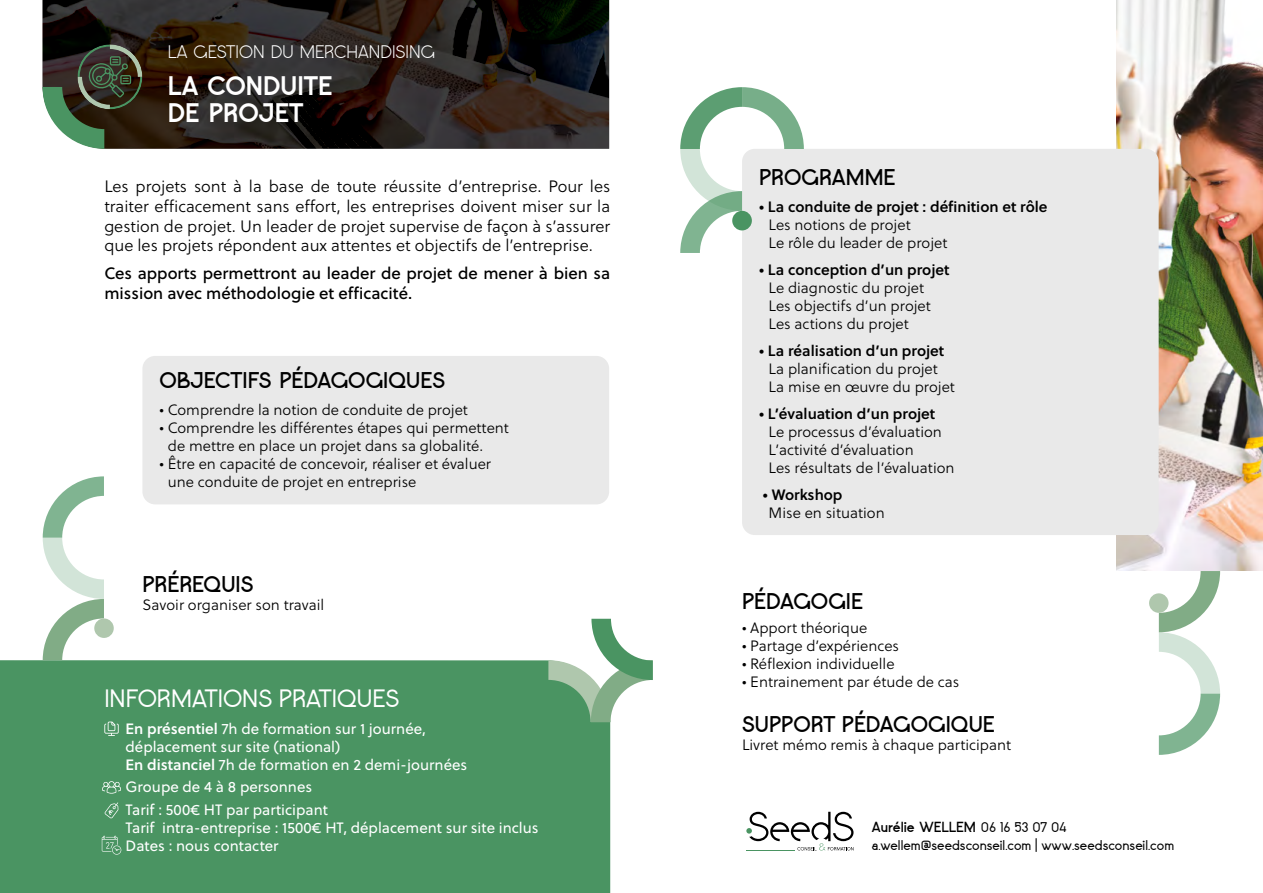
<style>
.page{position:relative;width:1263px;height:893px;background:#fff}
.page>*{position:absolute;margin:0;border:0;box-sizing:border-box;transform-origin:0 0}
.t1{font:24px "Caligula";color:#fff}
.t2{font:700 24px/27px "Caligula";color:#fff}
.t3{font:500 21px "Caligula";color:#000}
.t4{font:300 18px "Caligula";color:#fff}
.t5{font:16.5px/19.8px "Soleil Lt";color:#000;text-align:justify}
.t6{font:16.5px/19.8px "Soleil Bk";color:#000}
.t7{font:15px/18px "Soleil Lt";color:#000}
.t8{font:15px/18px "Soleil";color:#fff}
.t9{font:15px "Soleil Sb";color:#000}
.t10{font:13.5px/18.5px "Caligula";color:#000}
.s1{font-family:"Soleil Sb"}
.s2{font-weight:500}
</style>
<div class="page">
<img style="left:1116px;top:0;width:147px;height:570px">
<div style="left:0;top:660px;width:610px;height:233px;background:#4a9462"></div>
<div style="left:142px;top:356px;width:467px;height:148px;background:#e9e9e9;border-radius:13px"></div>
<div style="left:742px;top:149px;width:417px;height:386px;background:#e9e9e9;border-radius:13px"></div>
<img style="left:43px;top:0;width:566px;height:149px">
<svg style="left:43px;top:44px;width:99px;height:105px;background:#474f3d"></svg>
<svg style="left:43px;top:476px;width:61px;height:184px"></svg>
<div style="left:94px;top:618px;width:20px;height:20px;background:#afc7ad;border-radius:50%"></div>
<svg style="left:105px;top:802px;width:13px;height:17px"></svg>
<svg style="left:102px;top:781px;width:19px;height:13px"></svg>
<svg style="left:104px;top:722px;width:15px;height:14px"></svg>
<svg style="left:102px;top:836px;width:19px;height:19px"></svg>
<hr style="left:746px;top:850px;width:49px;height:1px;background:#4a9462">
<svg style="left:746px;top:812px;width:107px;height:38px"></svg>
<svg style="left:680px;top:87px;width:124px;height:166px"></svg>
<svg style="left:1159px;top:571px;width:61px;height:184px"></svg>
<div style="left:1149px;top:593px;width:20px;height:20px;background:#afc7ad;border-radius:50%"></div>
<svg style="left:548px;top:619px;width:105px;height:103px"></svg>
<p class="t4" style="left:168px;top:40px;width:268px">LA GESTION DU MERCHANDISING</p>
<h1 class="t2" style="left:168px;top:72px;width:166px">LA CONDUITE<br>DE PROJET</h1>
<p class="t5" style="left:104px;top:176px;width:507px">Les projets sont à la base de toute réussite d’entreprise. Pour les traiter efficacement sans effort, les entreprises doivent miser sur la gestion de projet. Un leader de projet supervise de façon à s’assurer que les projets répondent aux attentes et objectifs de l’entreprise.</p>
<p class="t6" style="left:104px;top:262px;width:507px">Ces apports permettront au leader de projet de mener à bien sa mission avec méthodologie et efficacité.</p>
<h2 class="t3" style="left:159px;top:367px;width:287px">OBJECTIFS PÉDAGOGIQUES</h2>
<p class="t7" style="left:159px;top:401px;width:310px">• Comprendre la notion de conduite de projet</p>
<p class="t7" style="left:168px;top:419px;width:343px;text-indent:-9px">• Comprendre les différentes étapes qui permettent de mettre en place un projet dans sa globalité.</p>
<p class="t7" style="left:168px;top:455px;width:325px;text-indent:-9px">• Être en capacité de concevoir, réaliser et évaluer une conduite de projet en entreprise</p>
<h2 class="t3" style="left:759px;top:163px;width:138px">PROGRAMME</h2>
<p class="t9" style="left:759px;top:195px;width:290px">• La conduite de projet : définition et rôle</p>
<p class="t7" style="left:769px;top:216px;width:180px">Les notions de projet<br>Le rôle du leader de projet</p>
<p class="t9" style="left:759px;top:258px;width:192px">• La conception d’un projet</p>
<p class="t7" style="left:769px;top:279px;width:164px">Le diagnostic du projet<br>Les objectifs d’un projet<br>Les actions du projet</p>
<p class="t9" style="left:759px;top:339px;width:187px">• La réalisation d’un projet</p>
<p class="t7" style="left:769px;top:360px;width:188px">La planification du projet<br>La mise en œuvre du projet</p>
<p class="t9" style="left:759px;top:402px;width:178px">• L’évaluation d’un projet</p>
<p class="t7" style="left:769px;top:423px;width:187px">Le processus d’évaluation<br>L’activité d’évaluation<br>Les résultats de l’évaluation</p>
<p class="t9" style="left:763px;top:483px;width:81px">• Workshop</p>
<p class="t7" style="left:769px;top:504px;width:118px">Mise en situation</p>
<h2 class="t3" style="left:142px;top:571px;width:113px">PRÉREQUIS</h2>
<p class="t7" style="left:142px;top:596px;width:183px">Savoir organiser son travail</p>
<h2 class="t3" style="left:742px;top:587px;width:122px">PÉDAGOGIE</h2>
<p class="t7" style="left:742px;top:618px;width:127px">• Apport théorique</p>
<p class="t7" style="left:742px;top:636px;width:159px">• Partage d’expériences</p>
<p class="t7" style="left:742px;top:654px;width:154px">• Réflexion individuelle</p>
<p class="t7" style="left:742px;top:672px;width:219px">• Entrainement par étude de cas</p>
<h2 class="t3" style="left:742px;top:710px;width:254px">SUPPORT PÉDAGOGIQUE</h2>
<p class="t7" style="left:742px;top:735px;width:271px">Livret mémo remis à chaque participant</p>
<h1 class="t1" style="left:104px;top:683px;width:297px">INFORMATIONS PRATIQUES</h1>
<p class="t8" style="left:126px;top:719px;width:343px"><span class="s1">En présentiel</span> 7h de formation sur 1 journée, déplacement sur site (national)<br><span class="s1">En distanciel</span> 7h de formation en 2 demi-journées</p>
<p class="t8" style="left:126px;top:775px;width:204px;line-height:22.5px">Groupe de 4 à 8 personnes<br>Tarif : 500€ HT par participant</p>
<p class="t8" style="left:126px;top:818px;width:415px">Tarif intra-entreprise : 1500€ HT, déplacement sur site inclus<br>Dates : nous contacter</p>
<p class="t10" style="left:872px;top:818px;width:304px"><span class="s2">Aurélie WELLEM</span> 06 16 53 07 04 a.wellem@seedsconseil.com | www.seedsconseil.com</p>
</div>
